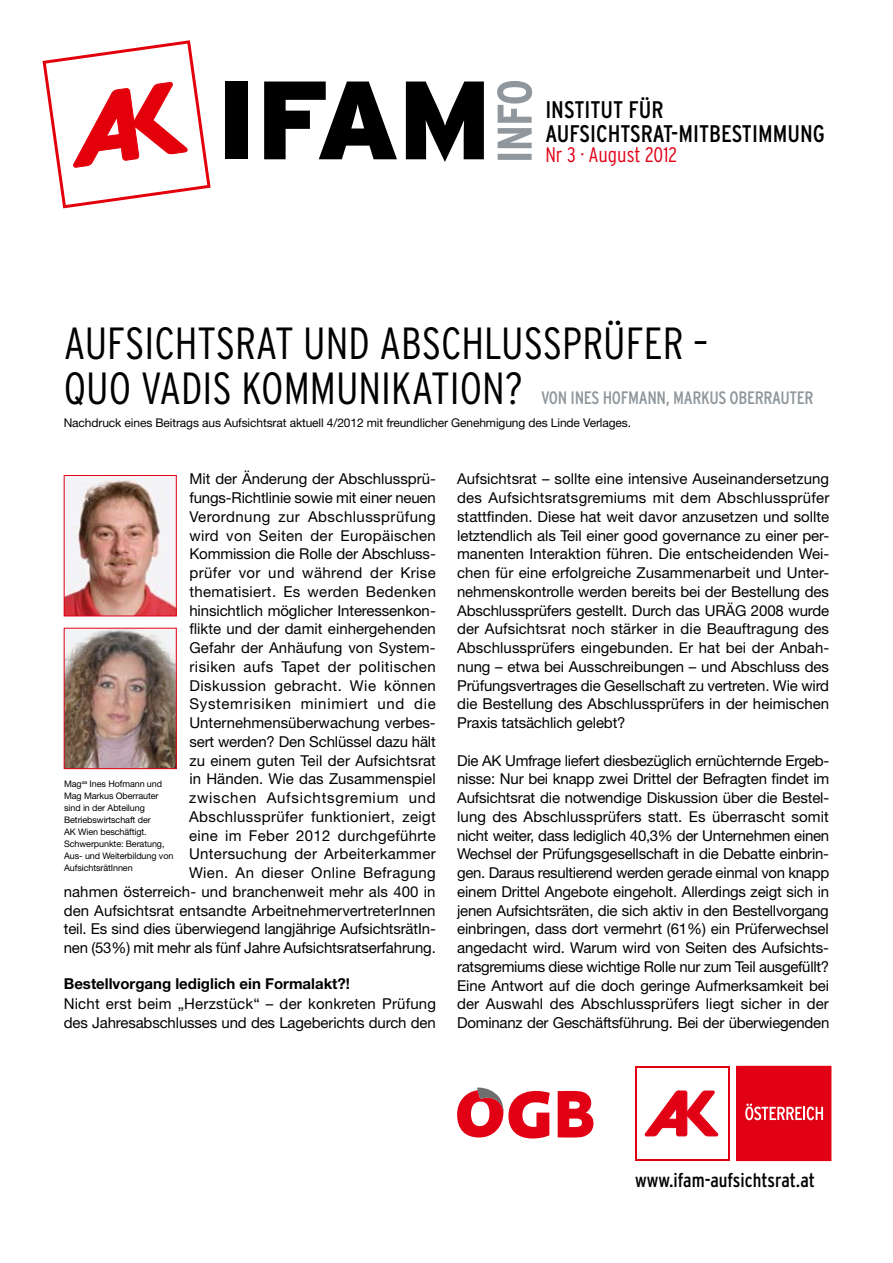
<style>
.page{position:relative;width:893px;height:1263px;background:#fff}
.page>*{position:absolute;margin:0;border:0;box-sizing:border-box;transform-origin:0 0}
.t1{font:900 111.15px "Interstate";color:#000}
.t2{font:300 condensed 45px/45px "Interstate";color:#000}
.t3{font:condensed 24px/24px "Interstate";color:#000}
.t4{font:300 condensed 21px "Interstate";color:#e20015}
.t5{font:condensed 19.5px "Interstate";color:#000}
.t6{font:condensed 18px "Interstate";letter-spacing:-.02em;color:#90979c}
.t7{font:15px/18.8px "Helvetica Neue LT Pro";letter-spacing:.005em;color:#000;text-align:justify}
.t8{font:700 15px "Helvetica Neue LT Pro";color:#000}
.t9{font:12px "Helvetica Neue LT Pro";letter-spacing:-.01em;color:#000}
.t10{font:9px/12px "Helvetica Neue LT Pro";letter-spacing:-.01em;color:#000}
</style>
<div class="page">
<img style="left:66px;top:477px;width:109px;height:137px">
<div style="left:64px;top:475px;width:113px;height:141px;border:1px solid #e20015"></div>
<img style="left:66px;top:630px;width:109px;height:137px">
<div style="left:64px;top:628px;width:113px;height:141px;border:1px solid #e20015"></div>
<svg style="left:558px;top:1091px;width:35px;height:46px"></svg>
<svg style="left:457px;top:1087px;width:93px;height:51px"></svg>
<svg style="left:43px;top:40px;width:168px;height:168px"></svg>
<svg style="left:497px;top:81px;width:35px;height:79px"></svg>
<div style="left:737px;top:1066px;width:94px;height:94px;background:#e20015"></div>
<div style="left:635px;top:1066px;width:94px;height:94px;background:linear-gradient(to bottom,#fff,#fff)"></div>
<div style="left:637px;top:1068px;width:90px;height:91px;background:#fff"></div>
<svg style="left:644px;top:1090px;width:75px;height:47px"></svg>
<svg style="left:745px;top:1103px;width:78px;height:17px"></svg>
<h1 class="t1" style="left:217px;top:57px;width:276px">IFAM</h1>
<h3 class="t3" style="left:545px;top:98px;width:281px">INSTITUT FÜR<br>AUFSICHTSRAT-MITBESTIMMUNG</h3>
<h3 class="t4" style="left:545px;top:143px;width:133px">Nr 3 · August 2012</h3>
<h2 class="t2" style="left:64px;top:321px;width:646px">AUFSICHTSRAT UND ABSCHLUSSPRÜFER –<br>QUO VADIS KOMMUNIKATION?</h2>
<p class="t6" style="left:541px;top:388px;width:38px">VON INES</p>
<p class="t6" style="left:603px;top:388px;width:99px">HOFMANN , MARKUS</p>
<p class="t6" style="left:730px;top:388px;width:10px">OBERR</p>
<p class="t6" style="left:772px;top:388px;width:17px">AUTER</p>
<p class="t9" style="left:64px;top:415px;width:569px">Nachdruck eines Beitrags aus Aufsichtsrat aktuell 4/2012 mit freundlicher Genehmigung des Linde Verlages.</p>
<p class="t7" style="left:64px;top:469px;width:374px;text-align:right">Mit der Änderung der Abschlussprü-<br>fungs-Richtlinie sowie mit einer neuen<br>Verordnung zur Abschlussprüfung<br>wird von Seiten der Europäischen<br>Kommission die Rolle der Abschluss-<br>prüfer vor und während der Krise<br>thematisiert. Es werden Bedenken<br>hinsichtlich möglicher Interessenkon-<br>flikte und der damit einhergehenden<br>Gefahr der Anhäufung von System-<br>risiken aufs Tapet der politischen<br>Diskussion gebracht. Wie können<br>Systemrisiken minimiert und die Unternehmensüberwachung verbes-<br>sert werden? Den Schlüssel dazu hält<br>zu einem guten Teil der Aufsichtsrat<br>in Händen. Wie das Zusammenspiel<br>zwischen Aufsichtsgremium und<br>Abschlussprüfer funktioniert, zeigt<br>eine im Feber 2012 durchgeführte<br>Untersuchung der Arbeiterkammer<br>Wien. An dieser Online Befragung<br>nahmen österreich- und branchenweit mehr als 400 in den Aufsichtsrat entsandte ArbeitnehmervertreterInnen teil. Es sind dies überwiegend langjährige AufsichtsrätIn&shy;nen (53%) mit mehr als fünf Jahre Aufsichtsratserfahrung.</p>
<p class="t8" style="left:64px;top:974px;width:288px">Bestellvorgang lediglich ein Formalakt?!</p>
<p class="t7" style="left:64px;top:994px;width:374px">Nicht erst beim „Herzstück“ – der konkreten Prüfung des Jahresabschlusses und des Lageberichts durch den</p>
<p class="t10" style="left:64px;top:777px;width:111px">Mag<sup>aa</sup> Ines Hofmann und<br>Mag Markus Oberrauter sind in der Abteilung<br>Betriebswirtschaft der<br>AK Wien beschäftigt.<br>Schwerpunkte: Beratung,<br>Aus- und Weiterbildung von<br>AufsichtsrätInnen</p>
<p class="t7" style="left:457px;top:469px;width:374px">Aufsichtsrat – sollte eine intensive Auseinandersetzung des Aufsichtsratsgremiums mit dem Abschlussprüfer stattfinden. Diese hat weit davor anzusetzen und sollte letztendlich als Teil einer good governance zu einer per&shy;manenten Interaktion führen. Die entscheidenden Wei&shy;chen für eine erfolgreiche Zusammenarbeit und Unter&shy;nehmenskontrolle werden bereits bei der Bestellung des Abschlussprüfers gestellt. Durch das URÄG 2008 wurde der Aufsichtsrat noch stärker in die Beauftragung des Abschlussprüfers eingebunden. Er hat bei der Anbah&shy;nung – etwa bei Ausschreibungen – und Abschluss des Prüfungsvertrages die Gesellschaft zu vertreten. Wie wird die Bestellung des Abschlussprüfers in der heimischen Praxis tatsächlich gelebt?</p>
<p class="t7" style="left:457px;top:750px;width:374px">Die AK Umfrage liefert diesbezüglich ernüchternde Ergeb&shy;nisse: Nur bei knapp zwei Drittel der Befragten findet im Aufsichtsrat die notwendige Diskussion über die Bestel&shy;lung des Abschlussprüfers statt. Es überrascht somit nicht weiter, dass lediglich 40,3% der Unternehmen einen Wechsel der Prüfungsgesellschaft in die Debatte einbrin&shy;gen. Daraus resultierend werden gerade einmal von knapp einem Drittel Angebote eingeholt. Allerdings zeigt sich in jenen Aufsichtsräten, die sich aktiv in den Bestellvorgang einbringen, dass dort vermehrt (61%) ein Prüferwechsel angedacht wird. Warum wird von Seiten des Aufsichts&shy;ratsgremiums diese wichtige Rolle nur zum Teil ausgefüllt?<br>Eine Antwort auf die doch geringe Aufmerksamkeit bei der Auswahl des Abschlussprüfers liegt sicher in der Dominanz der Geschäftsführung. Bei der überwiegenden</p>
<h3 class="t5" style="left:635px;top:1169px;width:182px">WWW.IFAM-AUFSICHTSRAT.AT</h3>
</div>
